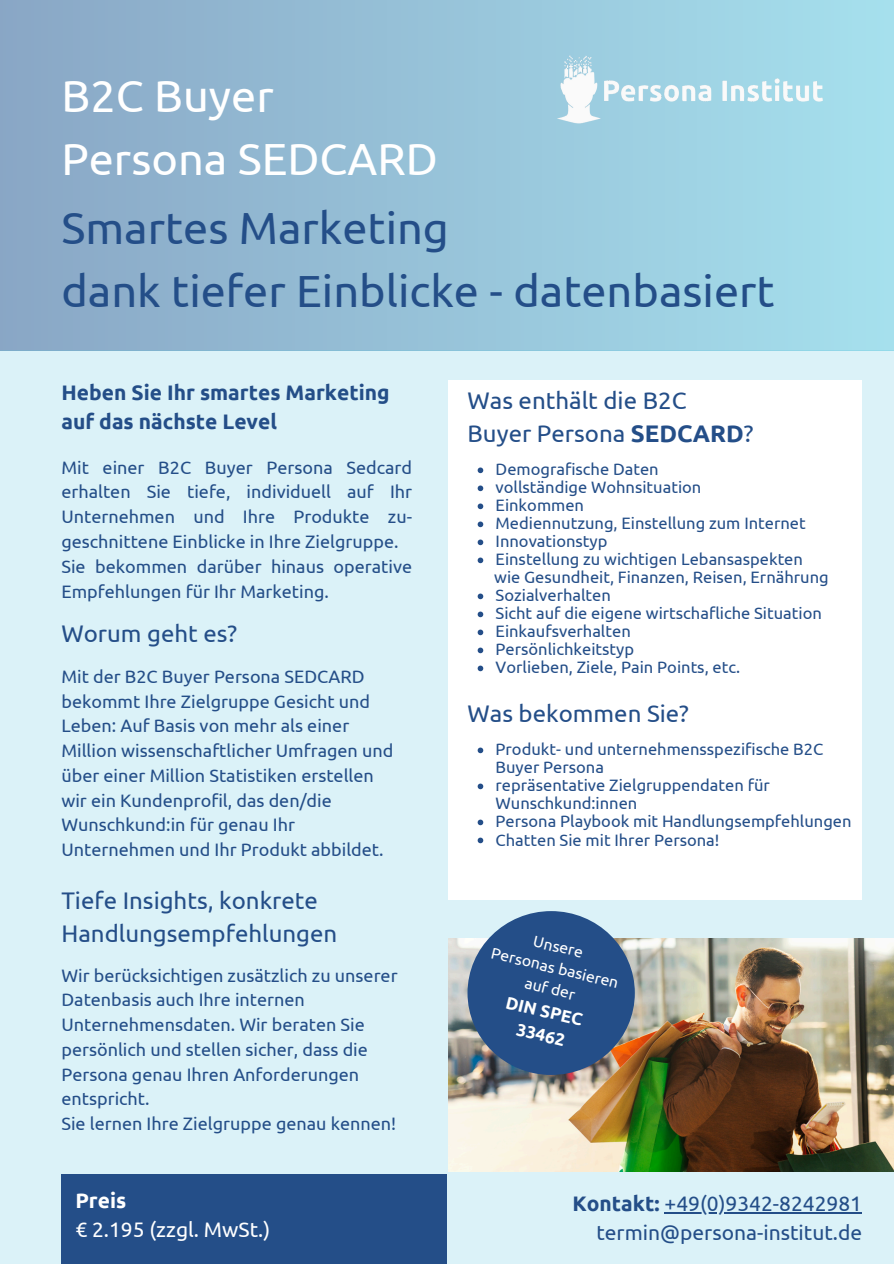
<style>
.page{position:relative;width:894px;height:1264px;background:#fff}
.page>*{position:absolute;margin:0;border:0;box-sizing:border-box;transform-origin:0 0}
.t1{font:45px/63px "Ubuntu";color:#244e88}
.t2{font:45px/63px "Ubuntu";color:#fff}
.t3{font:24px/32.7px "Ubuntu";color:#244e88}
.t4{font:21px "Ubuntu";color:#244e88}
.t5{font:700 21px/29.2px "Ubuntu";color:#244e88}
.t6{font:21px/29.2px "Ubuntu";color:#fff}
.t7{font:18px/24.8px "Ubuntu";color:#244e88}
.t8{font:700 17.25px "Ubuntu";color:#fff}
.t9{font:16.5px/18px "Ubuntu";color:#244e88}
.t10{font:15.75px "Ubuntu";color:#fff}
.s1{font-weight:700}
</style>
<div class="page">
<div style="left:0;top:0;width:893px;height:350px;background:linear-gradient(to right,#89a6c5,#a6e0ed)"></div>
<div style="left:0;top:350px;width:893px;height:913px;background:#dbf2f8"></div>
<div style="left:61px;top:1174px;width:385px;height:89px;background:#244e88"></div>
<img style="left:546px;top:56px;width:281px;height:67px">
<div style="left:448px;top:380px;width:413px;height:519px;background:#fff"></div>
<img style="left:448px;top:938px;width:445px;height:233px">
<hr style="left:664px;top:1211px;width:197px;height:2px;background:#244e88">
<svg style="left:477px;top:467px;width:6px;height:6px"></svg>
<svg style="left:477px;top:485px;width:6px;height:6px"></svg>
<svg style="left:477px;top:503px;width:6px;height:6px"></svg>
<svg style="left:477px;top:521px;width:6px;height:6px"></svg>
<svg style="left:477px;top:539px;width:6px;height:6px"></svg>
<svg style="left:477px;top:557px;width:6px;height:6px"></svg>
<svg style="left:477px;top:593px;width:6px;height:6px"></svg>
<svg style="left:477px;top:611px;width:6px;height:6px"></svg>
<svg style="left:477px;top:629px;width:6px;height:6px"></svg>
<svg style="left:477px;top:647px;width:6px;height:6px"></svg>
<svg style="left:477px;top:665px;width:6px;height:6px"></svg>
<div style="left:467px;top:911px;width:167px;height:163px;background:#244e88;border-radius:50%"></div>
<svg style="left:477px;top:747px;width:6px;height:6px"></svg>
<svg style="left:477px;top:783px;width:6px;height:6px"></svg>
<svg style="left:477px;top:819px;width:6px;height:6px"></svg>
<svg style="left:477px;top:837px;width:6px;height:6px"></svg>
<p class="t2" style="left:61px;top:63px;width:378px">B2C Buyer<br>Persona SEDCARD</p>
<p class="t1" style="left:61px;top:195px;width:714px">Smartes Marketing<br>dank tiefer Einblicke - datenbasiert</p>
<h1 class="t5" style="left:61px;top:377px;width:329px">Heben Sie Ihr smartes Marketing auf das nächste Level</h1>
<h3 class="t7" style="left:61px;top:454px;width:352px">Mit einer B2C Buyer Persona Sedcard erhalten Sie tiefe, individuell auf Ihr Unternehmen und Ihre Produkte zu&shy;geschnittene Einblicke in Ihre Zielgruppe.<br>Sie bekommen darüber hinaus operative Empfehlungen für Ihr Marketing.</h3>
<p class="t3" style="left:61px;top:616px;width:177px">Worum geht es?</p>
<p class="t7" style="left:61px;top:663px;width:333px">Mit der B2C Buyer Persona SEDCARD bekommt Ihre Zielgruppe Gesicht und Leben: Auf Basis von mehr als einer Million wissenschaftlicher Umfragen und über einer Million Statistiken erstellen wir ein Kundenprofil, das den/die Wunschkund:in für genau Ihr Unternehmen und Ihr Produkt abbildet.</p>
<p class="t3" style="left:61px;top:884px;width:277px">Tiefe Insights, konkrete<br>Handlungsempfehlungen</p>
<p class="t7" style="left:61px;top:962px;width:337px">Wir berücksichtigen zusätzlich zu unserer Datenbasis auch Ihre internen Unternehmensdaten. Wir beraten Sie persönlich und stellen sicher, dass die Persona genau Ihren Anforderungen entspricht.<br>Sie lernen Ihre Zielgruppe genau kennen!</p>
<p class="t6" style="left:75px;top:1185px;width:196px"><span class="s1">Preis<br></span>€ 2.195 (zzgl. MwSt.)</p>
<p class="t3" style="left:467px;top:384px;width:287px">Was enthält die B2C<br>Buyer Persona <span class="s1">SEDCARD</span>?</p>
<p class="t9" style="left:495px;top:460px;width:165px">Demografische Daten</p>
<p class="t9" style="left:495px;top:478px;width:207px">vollständige Wohnsituation</p>
<p class="t9" style="left:495px;top:496px;width:90px">Einkommen</p>
<p class="t9" style="left:495px;top:514px;width:311px">Mediennutzung, Einstellung zum Internet</p>
<p class="t9" style="left:495px;top:532px;width:113px">Innovationstyp</p>
<h5 class="t9" style="left:495px;top:550px;width:309px">Einstellung zu wichtigen Lebansaspekten</h5>
<p class="t9" style="left:494px;top:568px;width:336px">wie Gesundheit, Finanzen, Reisen, Ernährung</p>
<p class="t9" style="left:495px;top:586px;width:117px">Sozialverhalten</p>
<p class="t9" style="left:495px;top:604px;width:328px">Sicht auf die eigene wirtschafliche Situation</p>
<p class="t9" style="left:495px;top:622px;width:137px">Einkaufsverhalten</p>
<p class="t9" style="left:495px;top:640px;width:140px">Persönlichkeitstyp</p>
<h2 class="t9" style="left:495px;top:658px;width:246px">Vorlieben, Ziele, Pain Points, etc.</h2>
<p class="t3" style="left:467px;top:697px;width:223px">Was bekommen Sie?</p>
<p class="t9" style="left:495px;top:740px;width:329px">Produkt- und unternehmensspezifische B2C<br>Buyer Persona</p>
<p class="t9" style="left:495px;top:776px;width:276px">repräsentative Zielgruppendaten für<br>Wunschkund:innen</p>
<p class="t9" style="left:495px;top:812px;width:357px">Persona Playbook mit Handlungsempfehlungen</p>
<h5 class="t9" style="left:495px;top:830px;width:225px">Chatten Sie mit Ihrer Persona!</h5>
<h2 class="t10" style="left:535px;top:931px;width:52px;rotate:14deg">Unsere</h2>
<h2 class="t10" style="left:527px;top:973px;width:53px;rotate:14deg">auf der</h2>
<h5 class="t8" style="left:508px;top:991px;width:80px;rotate:14deg">DIN SPEC</h5>
<h2 class="t8" style="left:519px;top:1018px;width:51px;rotate:14deg">33462</h2>
<h5 class="t10" style="left:494px;top:943px;width:132px;rotate:14deg">Personas basieren</h5>
<p class="t4" style="left:572px;top:1191px;width:291px"><span class="s1">Kontakt:</span> +49(0)9342-8242981</p>
<h1 class="t4" style="left:596px;top:1220px;width:267px">termin@persona-institut.de</h1>
</div>
